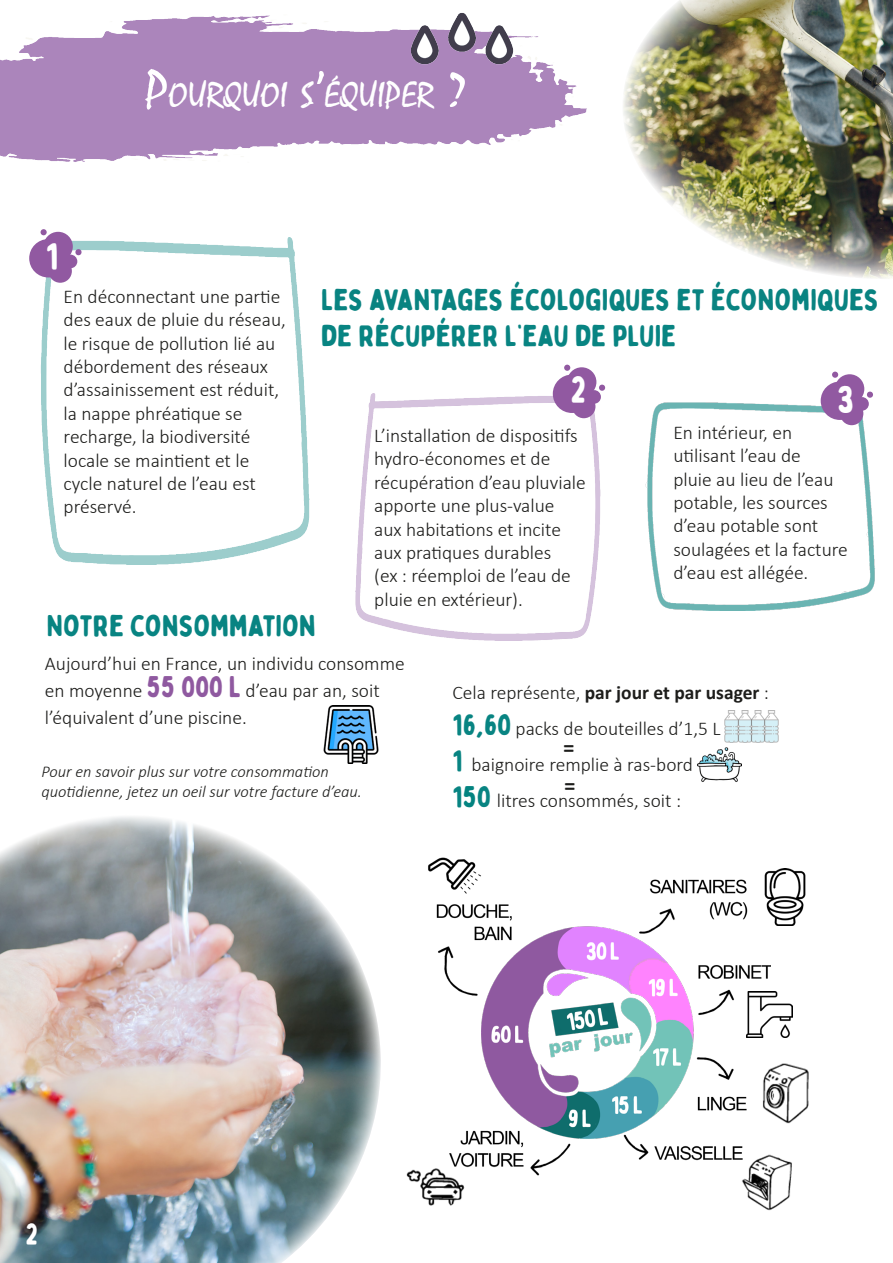
<style>
.page{position:relative;width:893px;height:1263px;background:#fff}
.page>*{position:absolute;margin:0;border:0;box-sizing:border-box;transform-origin:0 0}
.t1{font:37.5px "Bobby Jones Soft";color:#fff}
.t2{font:36.75px "Mistral";color:#fff}
.t3{font:30px "Bobby Jones Soft";color:#088482}
.t4{font:30px "Bobby Jones Soft";color:#098381}
.t5{font:30px "Bobby Jones Soft";color:#fff}
.t6{font:300 19.5px/23.4px "Calibri";color:#1d1d1b}
.t7{font:italic 300 16.5px/19.8px "Calibri";color:#1d1d1b}
.s1{font-size:52.5px}
.s2{font-family:"Bobby Jones Soft";font-weight:400;font-size:30px;color:#8f59a0}
.s3{font-weight:700}
.s4{font-family:"Bobby Jones Soft";font-weight:400;font-size:30px;color:#088482}
.s5{font-family:"Bobby Jones Soft";font-weight:400;font-size:30px;color:#038380}
</style>
<div class="page">
<img style="left:0;top:15px;width:587px;height:147px">
<img style="left:724px;top:711px;width:5px;height:31px">
<img style="left:729px;top:711px;width:13px;height:31px">
<img style="left:742px;top:711px;width:14px;height:31px">
<img style="left:756px;top:711px;width:23px;height:31px">
<img style="left:38px;top:237px;width:272px;height:328px">
<img style="left:355px;top:394px;width:246px;height:247px">
<img style="left:645px;top:401px;width:230px;height:210px">
<img style="left:807px;top:1069px;width:2px;height:40px">
<img style="left:409px;top:1169px;width:6px;height:13px">
<img style="left:698px;top:747px;width:43px;height:35px">
<img style="left:0;top:816px;width:381px;height:447px">
<img style="left:623px;top:0;width:270px;height:279px">
<img style="left:323px;top:706px;width:56px;height:57px">
<img style="left:391px;top:13px;width:134px;height:63px">
<div style="left:43px;top:232px;width:30px;height:29px;background:#9159a1;border-radius:50%"></div>
<div style="left:29px;top:239px;width:39px;height:38px;background:#9159a1;border-radius:50%"></div>
<svg style="left:41px;top:229px;width:6px;height:6px"></svg>
<svg style="left:75px;top:249px;width:7px;height:7px"></svg>
<div style="left:64px;top:255px;width:13px;height:13px;background:#9159a1;border-radius:50%"></div>
<div style="left:49px;top:259px;width:23px;height:24px;background:#9159a1;border-radius:50%"></div>
<div style="left:567px;top:367px;width:29px;height:30px;background:#9159a1;border-radius:50%"></div>
<div style="left:553px;top:375px;width:38px;height:38px;background:#9159a1;border-radius:50%"></div>
<svg style="left:564px;top:365px;width:6px;height:6px"></svg>
<svg style="left:599px;top:384px;width:6px;height:7px"></svg>
<div style="left:587px;top:390px;width:14px;height:14px;background:#9159a1;border-radius:50%"></div>
<div style="left:572px;top:395px;width:23px;height:23px;background:#9159a1;border-radius:50%"></div>
<div style="left:835px;top:374px;width:29px;height:30px;background:#9159a1;border-radius:50%"></div>
<div style="left:821px;top:381px;width:38px;height:39px;background:#9159a1;border-radius:50%"></div>
<svg style="left:832px;top:372px;width:6px;height:6px"></svg>
<svg style="left:867px;top:391px;width:6px;height:7px"></svg>
<div style="left:855px;top:397px;width:14px;height:14px;background:#9159a1;border-radius:50%"></div>
<div style="left:840px;top:402px;width:23px;height:23px;background:#9159a1;border-radius:50%"></div>
<img style="left:415px;top:857px;width:392px;height:351px">
<div style="left:771px;top:963px;width:16px;height:19px;background:#fff"></div>
<h1 class="t1" style="left:46px;top:233px;width:14px">1</h1>
<h2 class="t2" style="left:145px;top:73px;width:324px"><span class="s1">P</span>OURQUOI S<span class="s1">’</span>ÉQUIPER <span class="s1">?</span></h2>
<p class="t6" style="left:64px;top:284px;width:224px">En déconnectant une partie des eaux de pluie du réseau, le risque de pollution lié au débordement des réseaux d’assainissement est réduit, la nappe phréatique se recharge, la biodiversité locale se maintient et le cycle naturel de l’eau est préservé.</p>
<h3 class="t4" style="left:321px;top:281px;width:560px">LES AVANTAGES ÉCOLOGIQUES ET ÉCONOMIQUES</h3>
<h3 class="t3" style="left:321px;top:317px;width:357px">DE RÉCUPÉRER L’EAU DE PLUIE</h3>
<h1 class="t1" style="left:570px;top:365px;width:18px">2</h1>
<h1 class="t1" style="left:837px;top:376px;width:19px">3</h1>
<p class="t6" style="left:374px;top:424px;width:213px">L’installation de dispositifs hydro-économes et de récupération d’eau pluviale apporte une plus-value aux habitations et incite aux pratiques durables<br>(ex : réemploi de l’eau de pluie en extérieur).</p>
<p class="t6" style="left:673px;top:420px;width:176px">En intérieur, en utilisant l’eau de<br>pluie au lieu de l’eau potable, les sources d’eau potable sont soulagées et la facture d’eau est allégée.</p>
<h3 class="t3" style="left:47px;top:607px;width:271px">NOTRE CONSOMMATION</h3>
<p class="t6" style="left:45px;top:650px;width:361px;line-height:27px">Aujourd’hui en France, un individu consomme en moyenne <span class="s2">55 000 L</span> d’eau par an, soit l’équivalent d’une piscine.</p>
<p class="t7" style="left:41px;top:761px;width:322px">Pour en savoir plus sur votre consommation quotidienne, jetez un oeil sur votre facture d’eau.</p>
<p class="t6" style="left:452px;top:675px;width:318px;line-height:36px">Cela représente, <span class="s3">par jour et par usager</span> :<br><span class="s4">16,60</span> packs de bouteilles d’1,5 L<br><span class="s4">1</span> baignoire remplie à ras-bord<br><span class="s4">1</span><span class="s5">5</span><span class="s4">0</span> litres consommés, soit :</p>
<h3 class="t5" style="left:26px;top:1215px;width:14px">2</h3>
</div>
